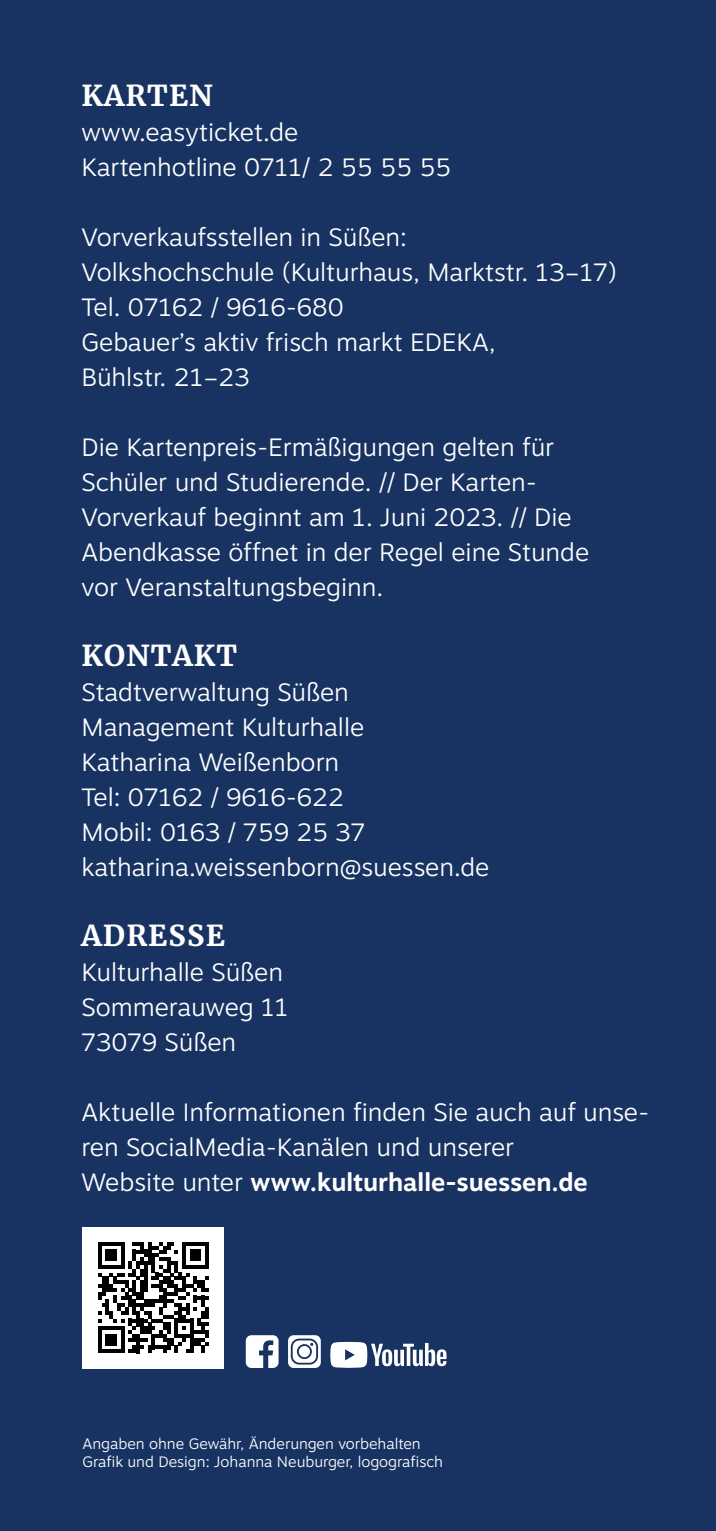
<style>
.page{position:relative;width:716px;height:1531px;background:#183361}
.page>*{position:absolute;margin:0;border:0;box-sizing:border-box;transform-origin:0 0}
.t1{font:700 28.75px "Merriweather";letter-spacing:.04em;color:#fff}
.t2{font:300 25px/35px "Motiva Sans";color:#fff}
.t3{font:300 15px/18px "Motiva Sans";color:#fff}
.s1{font-weight:700}
</style>
<div class="page">
<div style="left:82px;top:1226px;width:142px;height:142px;background:#fff"></div>
<svg style="left:98px;top:1242px;width:111px;height:111px"></svg>
<svg style="left:246px;top:1335px;width:32px;height:33px"></svg>
<svg style="left:288px;top:1335px;width:33px;height:33px"></svg>
<svg style="left:330px;top:1342px;width:116px;height:26px"></svg>
<p class="t1" style="left:81px;top:77px;width:133px">KARTEN</p>
<p class="t2" style="left:81px;top:114px;width:371px">www.easyticket.de<br>Kartenhotline 0711/ 2 55 55 55</p>
<p class="t2" style="left:81px;top:219px;width:537px">Vorverkaufsstellen in Süßen:<br>Volkshochschule (Kulturhaus, Marktstr. 13–17)<br>Tel. 07162 / 9616-680<br>Gebauer’s aktiv frisch markt EDEKA,<br>Bühlstr. 21–23</p>
<p class="t2" style="left:81px;top:429px;width:509px">Die Kartenpreis-Ermäßigungen gelten für Schüler und Studierende. // Der Karten-Vorverkauf beginnt am 1. Juni 2023. // Die Abendkasse öffnet in der Regel eine Stunde vor Veranstaltungsbeginn.</p>
<p class="t1" style="left:81px;top:637px;width:157px">KONTAKT</p>
<p class="t2" style="left:81px;top:674px;width:409px">Stadtverwaltung Süßen<br>Management Kulturhalle<br>Katharina Weißenborn<br>Tel: 07162 / 9616-622<br>Mobil: 0163 / 759 25 37 katharina.weissenborn@suessen.de</p>
<p class="t1" style="left:81px;top:917px;width:145px">ADRESSE</p>
<p class="t2" style="left:81px;top:954px;width:208px">Kulturhalle Süßen<br>Sommerauweg 11<br>73079 Süßen</p>
<p class="t2" style="left:81px;top:1094px;width:569px">Aktuelle Informationen finden Sie auch auf unse&shy;ren SocialMedia-Kanälen und unserer<br>Website unter <span class="s1">www.kulturhalle-suessen.de</span></p>
<p class="t3" style="left:82px;top:1434px;width:362px">Angaben ohne Gewähr, Änderungen vorbehalten<br>Grafik und Design: Johanna Neuburger, logografisch</p>
</div>
